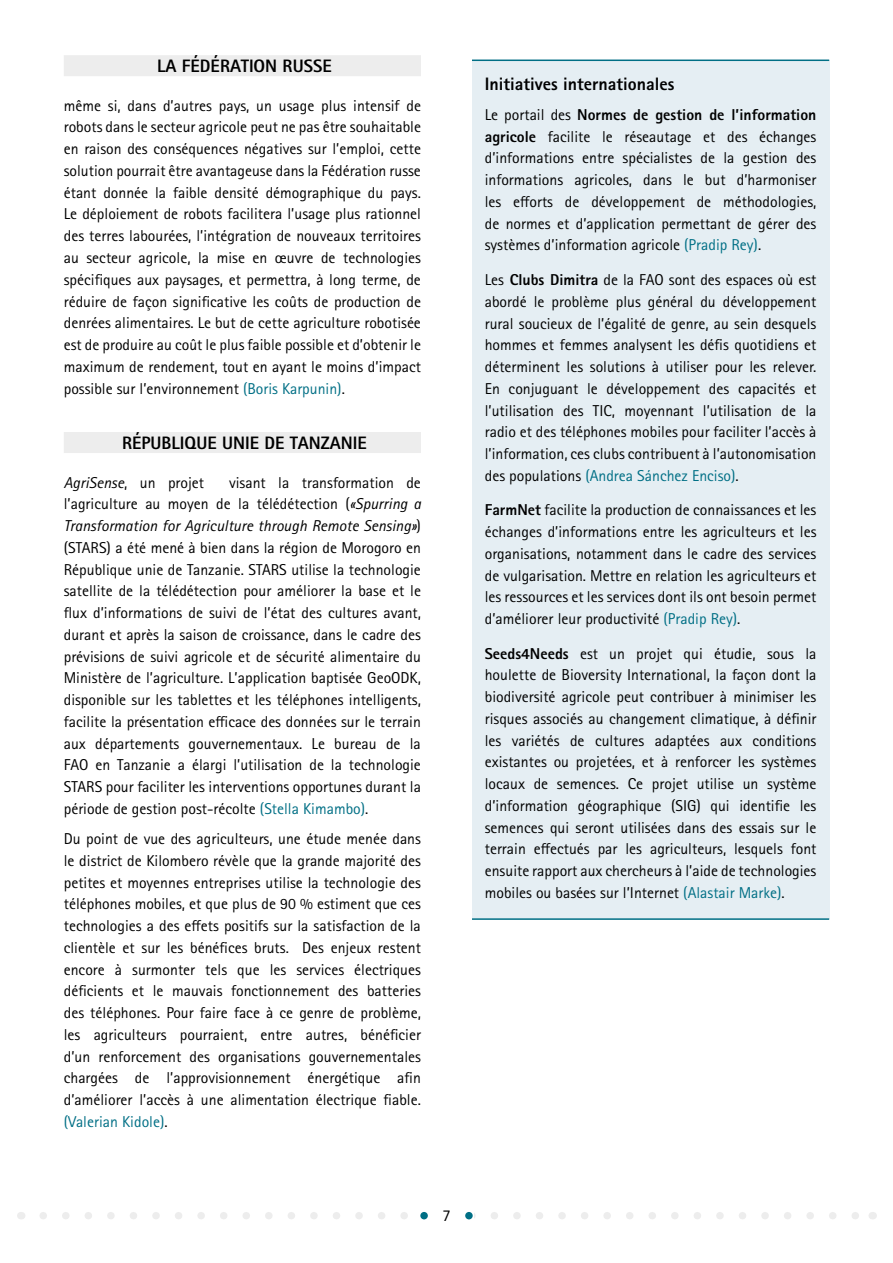
<style>
.page{position:relative;width:893px;height:1263px;background:#fff}
.page>*{position:absolute;margin:0;border:0;box-sizing:border-box;transform-origin:0 0}
.t1{font:800 18px "Rotis Sans Serif Std";color:#000}
.t2{font:16.5px "Rotis Sans Serif Std";color:#000}
.t3{font:15.75px/21.8px "Rotis Sans Serif Std";color:#000;text-align:justify}
.t4{font:italic 15.75px "Rotis Sans Serif Std";color:#000}
.s1{color:#006f85}
.s2{font-style:normal}
.s3{font-style:italic}
.s4{font-weight:800}
</style>
<div class="page">
<svg style="left:43px;top:1212px;width:816px;height:7px"></svg>
<div style="left:419px;top:1204px;width:55px;height:23px;background:#fff"></div>
<div style="left:420px;top:1212px;width:8px;height:7px;background:#006f85;border-radius:50%"></div>
<div style="left:465px;top:1212px;width:8px;height:7px;background:#006f85;border-radius:50%"></div>
<div style="left:64px;top:55px;width:357px;height:21px;background:#ededed"></div>
<div style="left:64px;top:432px;width:357px;height:21px;background:#ededed"></div>
<div style="left:472px;top:60px;width:357px;height:859px;background:#e5eef3"></div>
<hr style="left:472px;top:60px;width:357px;height:1px;background:#006f85">
<hr style="left:472px;top:918px;width:357px;height:2px;background:#006f85">
<p class="t1" style="left:157px;top:54px;width:176px">LA FÉDÉRATION RUSSE</p>
<p class="t3" style="left:64px;top:95px;width:359px">même si, dans d’autres pays, un usage plus intensif de robots dans le secteur agricole peut ne pas être souhaitable en raison des conséquences négatives sur l’emploi, cette solution pourrait être avantageuse dans la Fédération russe étant donnée la faible densité démographique du pays.<br>Le déploiement de robots facilitera l’usage plus rationnel des terres labourées, l’intégration de nouveaux territoires au secteur agricole, la mise en œuvre de technologies spécifiques aux paysages, et permettra, à long terme, de réduire de façon significative les coûts de production de denrées alimentaires. Le but de cette agriculture robotisée est de produire au coût le plus faible possible et d’obtenir le maximum de rendement, tout en ayant le moins d’impact possible sur l’environnement <span class="s1">(Boris Karpunin)</span>.</p>
<p class="t1" style="left:122px;top:431px;width:246px">RÉPUBLIQUE UNIE DE TANZANIE</p>
<p class="t4" style="left:64px;top:473px;width:142px">AgriSense<span class="s2">, un projet</span></p>
<p class="t3" style="left:64px;top:471px;width:359px;text-indent:165px">visant la transformation de l’agriculture au moyen de la télédétection (<span class="s3">«Spurring a Transformation for Agriculture through Remote Sensing»</span>) (STARS) a été mené à bien dans la région de Morogoro en République unie de Tanzanie. STARS utilise la technologie satellite de la télédétection pour améliorer la base et le flux d’informations de suivi de l’état des cultures avant, durant et après la saison de croissance, dans le cadre des prévisions de suivi agricole et de sécurité alimentaire du Ministère de l’agriculture. L’application baptisée GeoODK, disponible sur les tablettes et les téléphones intelligents, facilite la présentation efficace des données sur le terrain aux départements gouvernementaux. Le bureau de la FAO en Tanzanie a élargi l’utilisation de la technologie STARS pour faciliter les interventions opportunes durant la période de gestion post-récolte <span class="s1">(Stella Kimambo)</span>.</p>
<p class="t3" style="left:64px;top:828px;width:359px">Du point de vue des agriculteurs, une étude menée dans le district de Kilombero révèle que la grande majorité des petites et moyennes entreprises utilise la technologie des téléphones mobiles, et que plus de 90 % estiment que ces technologies a des effets positifs sur la satisfaction de la clientèle et sur les bénéfices bruts. Des enjeux restent encore à surmonter tels que les services électriques déficients et le mauvais fonctionnement des batteries des téléphones. Pour faire face à ce genre de problème, les agriculteurs pourraient, entre autres, bénéficier d’un renforcement des organisations gouvernementales chargées de l’approvisionnement énergétique afin d’améliorer l’accès à une alimentation électrique fiable. <span class="s1">(Valerian Kidole)</span>.</p>
<p class="t2" style="left:442px;top:1206px;width:10px">7</p>
<p class="t1" style="left:485px;top:72px;width:191px">Initiatives internationales</p>
<p class="t3" style="left:485px;top:104px;width:333px">Le portail des <span class="s4">Normes de gestion de l’information agricole</span> facilite le réseautage et des échanges d’informations entre spécialistes de la gestion des informations agricoles, dans le but d’harmoniser les efforts de développement de méthodologies, de normes et d’application permettant de gérer des systèmes d’information agricole <span class="s1">(Pradip Rey)</span>.</p>
<p class="t3" style="left:485px;top:269px;width:333px">Les <span class="s4">Clubs Dimitra</span> de la FAO sont des espaces où est abordé le problème plus général du développement rural soucieux de l’égalité de genre, au sein desquels hommes et femmes analysent les défis quotidiens et déterminent les solutions à utiliser pour les relever.<br>En conjuguant le développement des capacités et l’utilisation des TIC, moyennant l’utilisation de la radio et des téléphones mobiles pour faciliter l’accès à l’information, ces clubs contribuent à l’autonomisation des populations <span class="s1">(Andrea Sánchez Enciso)</span>.</p>
<p class="t3" style="left:485px;top:499px;width:333px"><span class="s4">FarmNet</span> facilite la production de connaissances et les échanges d’informations entre les agriculteurs et les organisations, notamment dans le cadre des services de vulgarisation. Mettre en relation les agriculteurs et les ressources et les services dont ils ont besoin permet d’améliorer leur productivité <span class="s1">(Pradip Rey)</span>.</p>
<p class="t3" style="left:485px;top:642px;width:333px"><span class="s4">Seeds4Needs</span> est un projet qui étudie, sous la houlette de Bioversity International, la façon dont la biodiversité agricole peut contribuer à minimiser les risques associés au changement climatique, à définir les variétés de cultures adaptées aux conditions existantes ou projetées, et à renforcer les systèmes locaux de semences. Ce projet utilise un système d’information géographique (SIG) qui identifie les semences qui seront utilisées dans des essais sur le terrain effectués par les agriculteurs, lesquels font ensuite rapport aux chercheurs à l’aide de technologies mobiles ou basées sur l’Internet <span class="s1">(Alastair Marke)</span>.</p>
</div>
